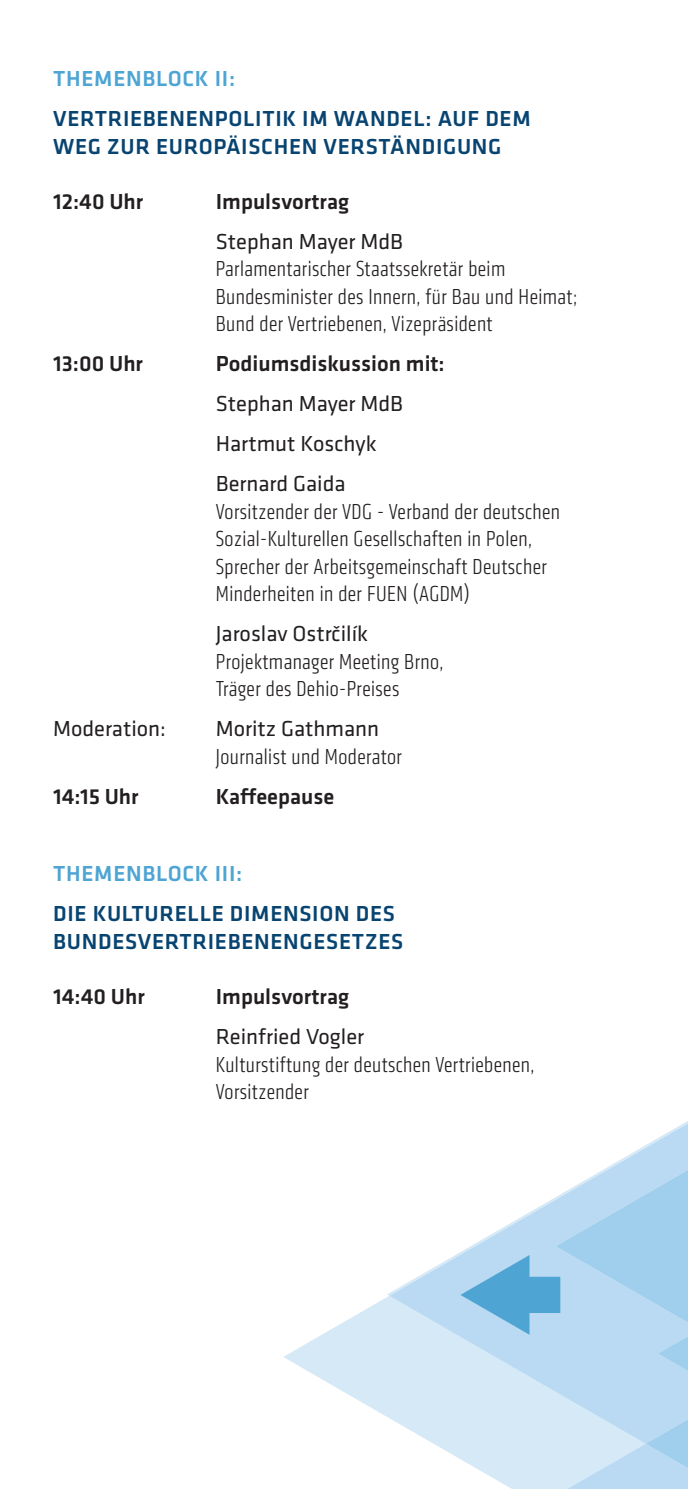
<style>
.page{position:relative;width:688px;height:1489px;background:#fff}
.page>*{position:absolute;margin:0;border:0;box-sizing:border-box;transform-origin:0 0}
.t1{font:300 condensed 22.5px/27.5px "Klavika";letter-spacing:.02em;color:#231f20}
.t2{font:500 22.5px/27.5px "Klavika";letter-spacing:.03em;color:#084471}
.t3{font:22.5px/40px "Klavika";color:#231f20}
.t4{font:500 22.5px "Klavika";color:#231f20}
.t5{font:500 22.5px "Klavika";letter-spacing:.03em;color:#4ea5d3}
</style>
<div class="page">
<svg style="left:284px;top:1295px;width:283px;height:193px"></svg>
<svg style="left:389px;top:1123px;width:298px;height:320px"></svg>
<svg style="left:567px;top:1418px;width:120px;height:70px;background:#c1def3"></svg>
<svg style="left:460px;top:1169px;width:227px;height:201px;background:#b4d8f0"></svg>
<p class="t5" style="left:53px;top:63px;width:183px">THEMENBLOCK II:</p>
<p class="t2" style="left:53px;top:104px;width:479px">VERTRIEBENENPOLITIK IM WANDEL: AUF DEM<br>WEG ZUR EUROPÄISCHEN VERSTÄNDIGUNG</p>
<p class="t4" style="left:53px;top:186px;width:92px">12:40 UHR</p>
<p class="t4" style="left:216px;top:186px;width:135px">IMPULSVORTRAG</p>
<p class="t3" style="left:216px;top:220px;width:189px">Stephan Mayer MdB</p>
<p class="t1" style="left:216px;top:255px;width:363px">Parlamentarischer Staatssekretär beim<br>Bundesminister des innern, für Bau und Heimat;<br>Bund der Vertriebenen, Vizepräsident</p>
<p class="t4" style="left:53px;top:348px;width:91px">13:00 UHR</p>
<p class="t4" style="left:216px;top:348px;width:230px">PODIUMSDISKUSSION MIT:</p>
<p class="t3" style="left:216px;top:383px;width:189px">Stephan Mayer MdB<br>Hartmut Koschyk<br>Bernard Gaida</p>
<p class="t1" style="left:216px;top:498px;width:345px">Vorsitzender der VDG - Verband der deutschen Sozial-Kulturellen Gesellschaften in Polen, Sprecher der arbeitsgemeinschaft Deutscher Minderheiten in der FUEN (aGDM)</p>
<p class="t3" style="left:216px;top:613px;width:154px">Jaroslav Ostrčilík</p>
<p class="t1" style="left:216px;top:648px;width:229px">Projektmanager Meeting Brno, träger des Dehio-Preises</p>
<p class="t3" style="left:53px;top:708px;width:114px">Moderation:</p>
<p class="t3" style="left:216px;top:708px;width:165px">Moritz Gathmann</p>
<p class="t1" style="left:216px;top:743px;width:188px">Journalist und Moderator</p>
<p class="t4" style="left:53px;top:781px;width:87px">14:15 UHR</p>
<p class="t4" style="left:216px;top:781px;width:120px">KAFFEEPAUSE</p>
<p class="t5" style="left:53px;top:858px;width:190px">THEMENBLOCK III:</p>
<p class="t2" style="left:53px;top:899px;width:351px">DIE KULTURELLE DIMENSION DES<br>BUNDESVERTRIEBENENGESETZES</p>
<p class="t4" style="left:53px;top:981px;width:93px">14:40 UHR</p>
<p class="t4" style="left:216px;top:981px;width:135px">IMPULSVORTRAG</p>
<p class="t3" style="left:216px;top:1015px;width:150px">Reinfried Vogler</p>
<p class="t1" style="left:216px;top:1050px;width:320px">Kulturstiftung der deutschen Vertriebenen,<br>Vorsitzender</p>
</div>
